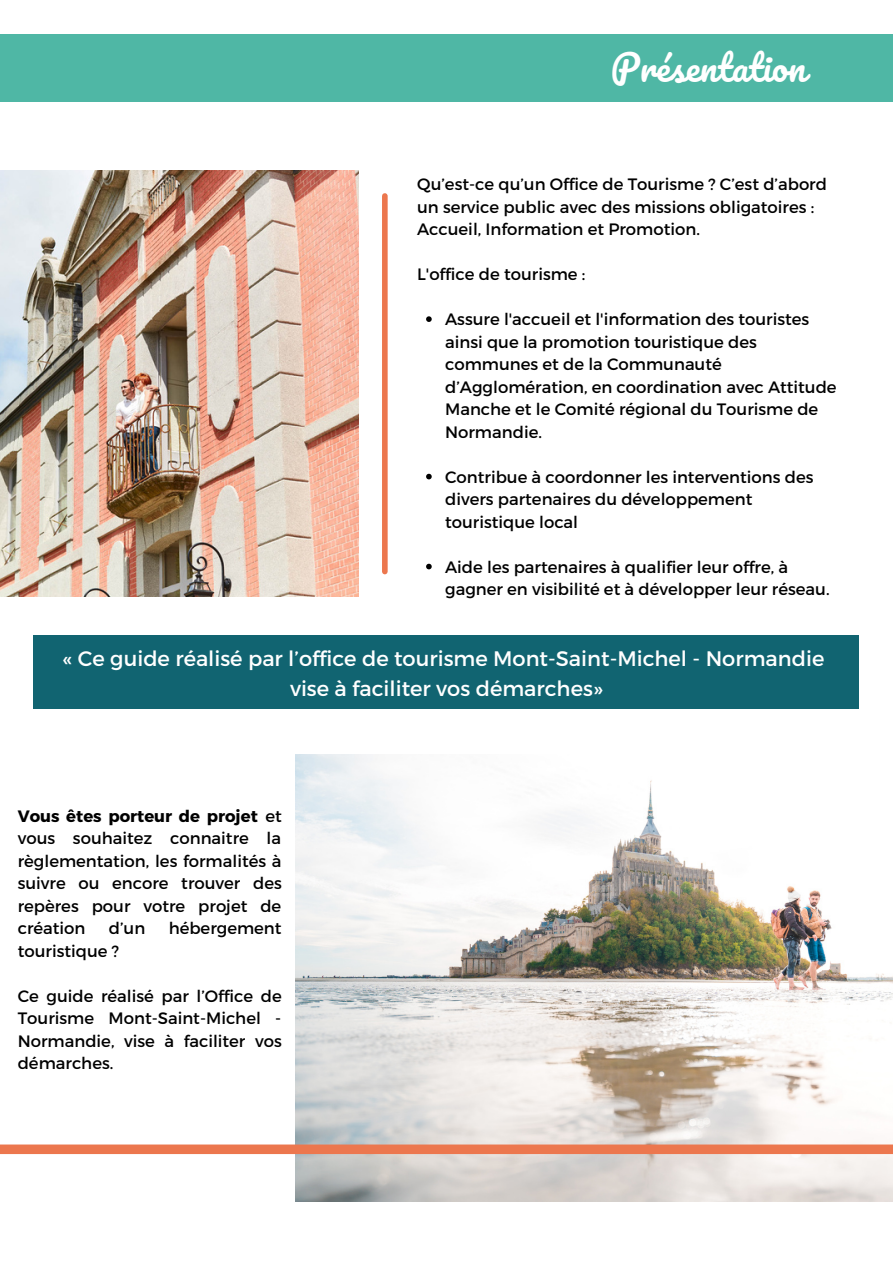
<style>
.page{position:relative;width:893px;height:1264px;background:#fff}
.page>*{position:absolute;margin:0;border:0;box-sizing:border-box;transform-origin:0 0}
.t1{font:36px "Pacifico";color:#fff}
.t2{font:21px/29.2px "Montserrat";color:#fff;text-align:center}
.t3{font:16.5px/22.5px "Montserrat";color:#000}
.s1{font-weight:700}
</style>
<div class="page">
<div style="left:0;top:34px;width:892px;height:67px;background:#4fb7a5"></div>
<img style="left:295px;top:755px;width:597px;height:446px">
<div style="left:382px;top:196px;width:5px;height:375px;background:#ec774e"></div>
<div style="left:34px;top:635px;width:824px;height:73px;background:#116471"></div>
<svg style="left:0;top:1144px;width:892px;height:9px;background:#eb7d56"></svg>
<img style="left:0;top:171px;width:358px;height:426px">
<svg style="left:426px;top:316px;width:5px;height:6px"></svg>
<svg style="left:426px;top:474px;width:5px;height:5px"></svg>
<svg style="left:426px;top:563px;width:5px;height:6px"></svg>
<h1 class="t1" style="left:611px;top:48px;width:196px">Présentation</h1>
<p class="t3" style="left:417px;top:172px;width:411px">Qu’est-ce qu’un Office de Tourisme ? C’est d’abord un service public avec des missions obligatoires :<br>Accueil, Information et Promotion.</p>
<p class="t3" style="left:417px;top:262px;width:170px">L'office de tourisme :</p>
<p class="t3" style="left:445px;top:307px;width:393px">Assure l'accueil et l'information des touristes ainsi que la promotion touristique des communes et de la Communauté d’Agglomération, en coordination avec Attitude Manche et le Comité régional du Tourisme de Normandie.</p>
<p class="t3" style="left:445px;top:465px;width:370px">Contribue à coordonner les interventions des divers partenaires du développement touristique local</p>
<p class="t3" style="left:445px;top:555px;width:386px">Aide les partenaires à qualifier leur offre, à gagner en visibilité et à développer leur réseau.</p>
<p class="t2" style="left:63px;top:643px;width:763px">« Ce guide réalisé par l’office de tourisme Mont-Saint-Michel - Normandie vise à faciliter vos démarches»</p>
<p class="t3" style="left:18px;top:804px;width:266px;text-align:justify"><span class="s1">Vous êtes porteur de projet</span> et vous souhaitez connaitre la règlementation, les formalités à suivre ou encore trouver des repères pour votre projet de création</p>
<p class="t3" style="left:109px;top:916px;width:38px">d’un</p>
<p class="t3" style="left:169px;top:916px;width:114px">hébergement</p>
<p class="t3" style="left:18px;top:939px;width:103px">touristique ?</p>
<p class="t3" style="left:18px;top:983px;width:265px;text-align:justify">Ce guide réalisé par l’Office de Tourisme Mont-Saint-Michel - Normandie, vise à faciliter vos démarches.</p>
</div>
